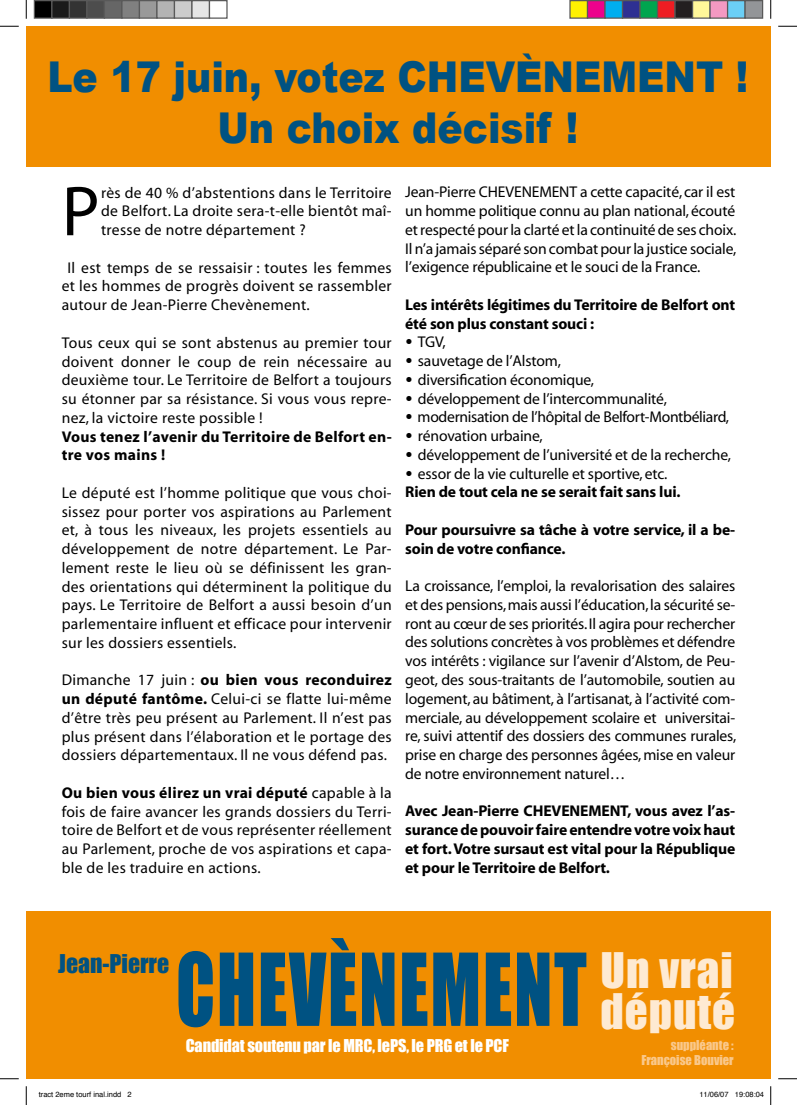
<style>
.page{position:relative;width:797px;height:1105px;background:#fff}
.page>*{position:absolute;margin:0;border:0;box-sizing:border-box;transform-origin:0 0}
.t1{font:71.25px "Myriad";color:#000}
.t2{font:45px/41.2px "Impact";letter-spacing:.02em;color:#feead2}
.t3{font:900 42.5px/51px "Arial";color:#005282;text-align:center;scale:.89 1}
.t4{font:23.75px "Impact";color:#005282}
.t5{font:16.25px "Impact";letter-spacing:-.01em;color:#fff}
.t6{font:15.62px/18.8px "Myriad";letter-spacing:-.01em;color:#000;text-align:justify}
.t7{font:700 15.62px/18.8px "Myriad";letter-spacing:-.01em;color:#000}
.t8{font:700 15.62px/18.8px "Myriad";letter-spacing:.02em;color:#000}
.t9{font:12.5px/15px "Impact";color:#fac88a;text-align:right}
.t10{font:7.5px "Helvetica";color:#000}
.s1{font-weight:700}
.s2{font-family:"Arial";font-weight:900}
</style>
<div class="page">
<div style="left:26px;top:26px;width:744px;height:140px;background:#f18e00"></div>
<div style="left:26px;top:911px;width:744px;height:168px;background:#f18e00"></div>
<svg style="left:178px;top:938px;width:408px;height:89px;fill:#005282"></svg>
<svg style="left:0;top:25px;width:19px;height:2px"></svg>
<svg style="left:778px;top:25px;width:19px;height:2px"></svg>
<svg style="left:0;top:1078px;width:19px;height:1px"></svg>
<svg style="left:778px;top:1078px;width:19px;height:1px"></svg>
<svg style="left:25px;top:0;width:2px;height:19px"></svg>
<svg style="left:25px;top:1086px;width:2px;height:19px"></svg>
<svg style="left:770px;top:0;width:1px;height:19px"></svg>
<svg style="left:770px;top:1086px;width:1px;height:19px"></svg>
<div style="left:34px;top:1px;width:18px;height:17px;background:#000"></div>
<div style="left:34px;top:0;width:18px;height:19px;border:1px solid #595959"></div>
<div style="left:52px;top:1px;width:17px;height:17px;background:#1a1a1a"></div>
<div style="left:51px;top:0;width:19px;height:19px;border:1px solid #595959"></div>
<div style="left:69px;top:1px;width:18px;height:17px;background:#333"></div>
<div style="left:69px;top:0;width:19px;height:19px;border:1px solid #595959"></div>
<div style="left:87px;top:1px;width:17px;height:17px;background:#4d4d4d"></div>
<div style="left:86px;top:0;width:19px;height:19px;border:1px solid #595959"></div>
<div style="left:104px;top:1px;width:18px;height:17px;background:#666"></div>
<div style="left:104px;top:0;width:18px;height:19px;border:1px solid #595959"></div>
<div style="left:122px;top:1px;width:17px;height:17px;background:#808080"></div>
<div style="left:121px;top:0;width:19px;height:19px;border:1px solid #595959"></div>
<div style="left:139px;top:1px;width:18px;height:17px;background:#999"></div>
<div style="left:139px;top:0;width:19px;height:19px;border:1px solid #595959"></div>
<div style="left:157px;top:1px;width:17px;height:17px;background:#b3b3b3"></div>
<div style="left:156px;top:0;width:19px;height:19px;border:1px solid #595959"></div>
<div style="left:174px;top:1px;width:18px;height:17px;background:#ccc"></div>
<div style="left:174px;top:0;width:18px;height:19px;border:1px solid #595959"></div>
<div style="left:192px;top:1px;width:17px;height:17px;background:#e6e6e6"></div>
<div style="left:191px;top:0;width:19px;height:19px;border:1px solid #595959"></div>
<div style="left:209px;top:0;width:19px;height:19px;border:1px solid #595959"></div>
<div style="left:570px;top:1px;width:17px;height:17px;background:#fff101"></div>
<div style="left:569px;top:0;width:19px;height:19px;border:1px solid #595959"></div>
<div style="left:587px;top:1px;width:18px;height:17px;background:#ed028c"></div>
<div style="left:587px;top:0;width:18px;height:19px;border:1px solid #595959"></div>
<div style="left:605px;top:1px;width:17px;height:17px;background:#00aeef"></div>
<div style="left:604px;top:0;width:19px;height:19px;border:1px solid #595959"></div>
<div style="left:622px;top:1px;width:18px;height:17px;background:#2e3092"></div>
<div style="left:622px;top:0;width:18px;height:19px;border:1px solid #595959"></div>
<div style="left:640px;top:1px;width:17px;height:17px;background:#00a54f"></div>
<div style="left:639px;top:0;width:19px;height:19px;border:1px solid #595959"></div>
<div style="left:657px;top:1px;width:18px;height:17px;background:#ee1d23"></div>
<div style="left:657px;top:0;width:18px;height:19px;border:1px solid #595959"></div>
<div style="left:675px;top:1px;width:17px;height:17px;background:#231f20"></div>
<div style="left:674px;top:0;width:19px;height:19px;border:1px solid #595959"></div>
<div style="left:692px;top:1px;width:18px;height:17px;background:#fff79a"></div>
<div style="left:692px;top:0;width:18px;height:19px;border:1px solid #595959"></div>
<div style="left:710px;top:1px;width:17px;height:17px;background:#f499c2"></div>
<div style="left:709px;top:0;width:19px;height:19px;border:1px solid #595959"></div>
<div style="left:727px;top:1px;width:18px;height:17px;background:#6bcff6"></div>
<div style="left:727px;top:0;width:18px;height:19px;border:1px solid #595959"></div>
<div style="left:745px;top:1px;width:17px;height:17px;background:#939598"></div>
<div style="left:744px;top:0;width:19px;height:19px;border:1px solid #595959"></div>
<h3 class="t3" style="left:47px;top:52px;width:789px">Le 17 juin, votez Chevènement !<br>Un choix décisif !</h3>
<h1 class="t1" style="left:62px;top:176px;width:39px">P</h1>
<p class="t6" style="left:101px;top:184px;width:292px">rès de 40 % d’abstentions dans le Territoire de Belfort. La droite sera-t-elle bientôt maî&shy;tresse de notre département ?</p>
<p class="t6" style="left:62px;top:259px;width:331px;text-indent:6px">Il est temps de se ressaisir : toutes les femmes et les hommes de progrès doivent se rassembler autour de Jean-Pierre Chevènement.</p>
<p class="t6" style="left:62px;top:334px;width:331px">Tous ceux qui se sont abstenus au premier tour doivent donner le coup de rein nécessaire au deuxième tour. Le Territoire de Belfort a toujours su étonner par sa résistance. Si vous vous repre&shy;nez, la victoire reste possible !</p>
<p class="t8" style="left:62px;top:427px;width:331px">Vous tenez l’avenir du Territoire de Belfort en&shy;tre vos mains !</p>
<p class="t6" style="left:62px;top:484px;width:331px">Le député est l’homme politique que vous choi&shy;sissez pour porter vos aspirations au Parlement et, à tous les niveaux, les projets essentiels au développement de notre département. Le Par&shy;lement reste le lieu où se définissent les gran&shy;des orientations qui déterminent la politique du pays. Le Territoire de Belfort a aussi besoin d’un parlementaire influent et efficace pour intervenir sur les dossiers essentiels.</p>
<p class="t6" style="left:62px;top:671px;width:331px">Dimanche 17 juin : <span class="s1">ou bien vous reconduirez un député fantôme.</span> Celui-ci se flatte lui-même d’être très peu présent au Parlement. Il n’est pas plus présent dans l’élaboration et le portage des dossiers départementaux. Il ne vous défend pas.</p>
<p class="t6" style="left:62px;top:784px;width:331px"><span class="s1">Ou bien vous élirez un vrai député</span> capable à la fois de faire avancer les grands dossiers du Terri&shy;toire de Belfort et de vous représenter réellement au Parlement, proche de vos aspirations et capa&shy;ble de les traduire en actions.</p>
<p class="t6" style="left:405px;top:184px;width:333px">Jean-Pierre CHEVENEMENT a cette capacité, car il est un homme politique connu au plan national, écouté et respecté pour la clarté et la continuité de ses choix.<br>Il n’a jamais séparé son combat pour la justice sociale, l’exigence républicaine et le souci de la France.</p>
<p class="t7" style="left:405px;top:296px;width:331px">Les intérêts légitimes du Territoire de Belfort ont été son plus constant souci :</p>
<p class="t6" style="left:405px;top:334px;width:42px"><span class="s2">•</span> TGV,</p>
<p class="t6" style="left:405px;top:352px;width:157px"><span class="s2">•</span> sauvetage de l’Alstom,</p>
<p class="t6" style="left:405px;top:371px;width:190px"><span class="s2">•</span> diversification économique,</p>
<p class="t6" style="left:405px;top:390px;width:263px"><span class="s2">•</span> développement de l’intercommunalité,</p>
<p class="t6" style="left:405px;top:409px;width:325px"><span class="s2">•</span> modernisation de l’hôpital de Belfort-Montbéliard,</p>
<p class="t6" style="left:405px;top:427px;width:139px"><span class="s2">•</span> rénovation urbaine,</p>
<p class="t6" style="left:405px;top:446px;width:327px"><span class="s2">•</span> développement de l’université et de la recherche,</p>
<p class="t6" style="left:405px;top:465px;width:277px"><span class="s2">•</span> essor de la vie culturelle et sportive, etc.<br><span class="s1">Rien de tout cela ne se serait fait sans lui.</span></p>
<p class="t7" style="left:405px;top:521px;width:331px">Pour poursuivre sa tâche à votre service, il a be&shy;soin de votre confiance.</p>
<p class="t6" style="left:405px;top:577px;width:332px">La croissance, l’emploi, la revalorisation des salaires et des pensions, mais aussi l’éducation, la sécurité se&shy;ront au cœur de ses priorités. Il agira pour rechercher des solutions concrètes à vos problèmes et défendre vos intérêts : vigilance sur l’avenir d’Alstom, de Peu&shy;geot, des sous-traitants de l’automobile, soutien au logement, au bâtiment, à l’artisanat, à l’activité com&shy;merciale, au développement scolaire et universitai&shy;re, suivi attentif des dossiers des communes rurales, prise en charge des personnes âgées, mise en valeur de notre environnement naturel…</p>
<p class="t7" style="left:405px;top:802px;width:331px;text-align:justify">Avec Jean-Pierre CHEVENEMENT, vous avez l’as&shy;surance de pouvoir faire entendre votre voix haut et fort. Votre sursaut est vital pour la République et pour le Territoire de Belfort.</p>
<h3 class="t4" style="left:58px;top:949px;width:113px">Jean-Pierre</h3>
<h2 class="t2" style="left:600px;top:949px;width:136px">Un vrai député</h2>
<p class="t5" style="left:186px;top:1035px;width:324px">Candidat soutenu par le MRC, lePS, le PRG et le PCF</p>
<p class="t9" style="left:641px;top:1037px;width:94px">suppléante :<br>Françoise Bouvier</p>
<p class="t10" style="left:39px;top:1088px;width:94px">tract 2eme tourf inal.indd 2</p>
<p class="t10" style="left:699px;top:1088px;width:66px">11/06/07 19:08:04</p>
</div>
